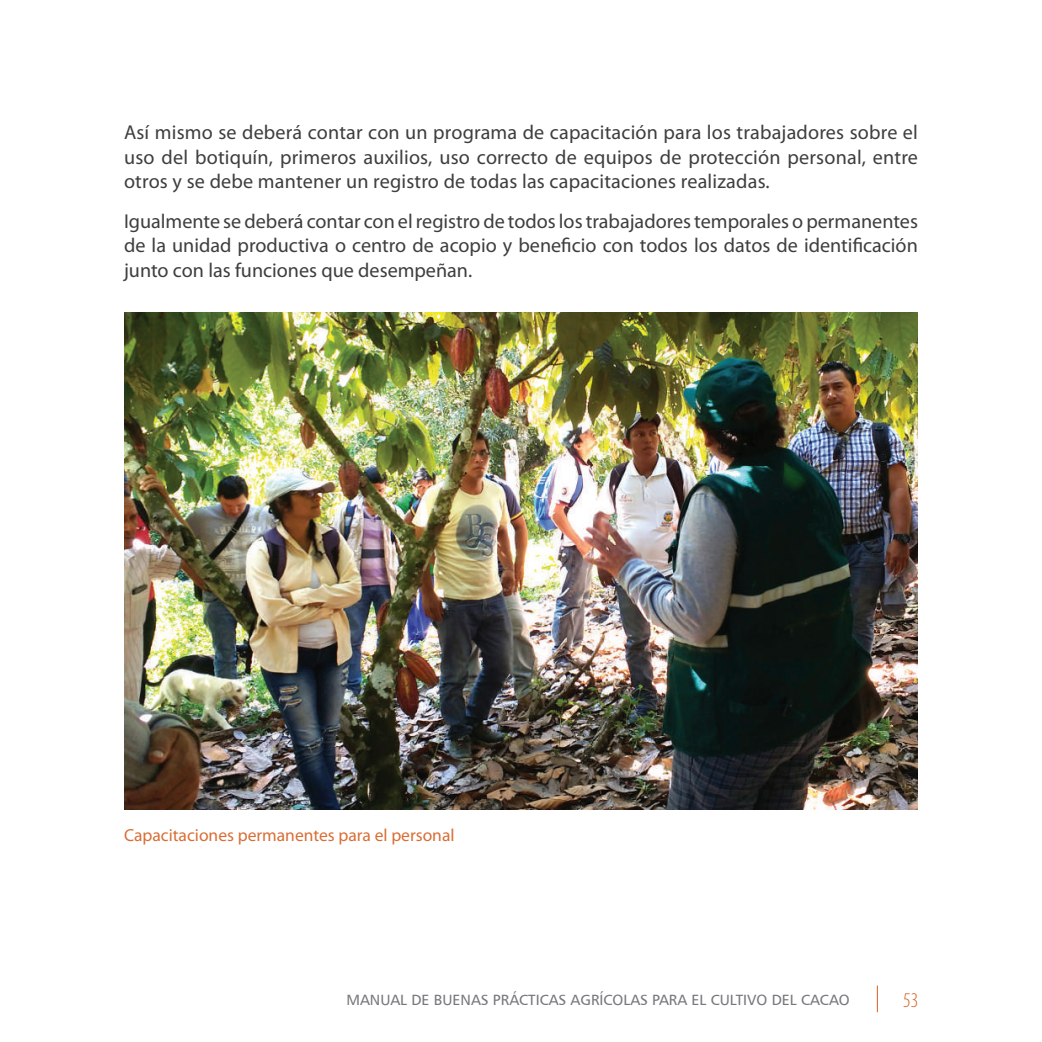
<style>
.page{position:relative;width:1042px;height:1042px;background:#fff}
.page>*{position:absolute;margin:0;border:0;box-sizing:border-box;transform-origin:0 0}
.t1{font:300 condensed 21px "Myriad Pro";color:#d66226}
.t2{font:20.12px/24.5px "Myriad Pro";color:#3e3e3f;text-align:justify}
.t3{font:17.5px "Myriad Pro";color:#d86e35}
.t4{font:14.88px "Frutiger";color:#76787b}
</style>
<div class="page">
<svg style="left:877px;top:985px;width:1px;height:27px"></svg>
<img style="left:125px;top:313px;width:792px;height:496px">
<p class="t2" style="left:124px;top:121px;width:795px">Así mismo se deberá contar con un programa de capacitación para los trabajadores sobre el uso del botiquín, primeros auxilios, uso correcto de equipos de protección personal, entre otros y se debe mantener un registro de todas las capacitaciones realizadas.</p>
<p class="t2" style="left:124px;top:209px;width:795px">Igualmente se deberá contar con el registro de todos los trabajadores temporales o permanentes de la unidad productiva o centro de acopio y beneficio con todos los datos de identificación junto con las funciones que desempeñan.</p>
<p class="t3" style="left:124px;top:825px;width:332px">Capacitaciones permanentes para el personal</p>
<p class="t4" style="left:346px;top:990px;width:505px">MANUAL DE BUENAS PRÁCTICAS AGRÍCOLAS PARA EL CULTIVO DEL CACAO</p>
<p class="t1" style="left:903px;top:988px;width:17px">53</p>
</div>
